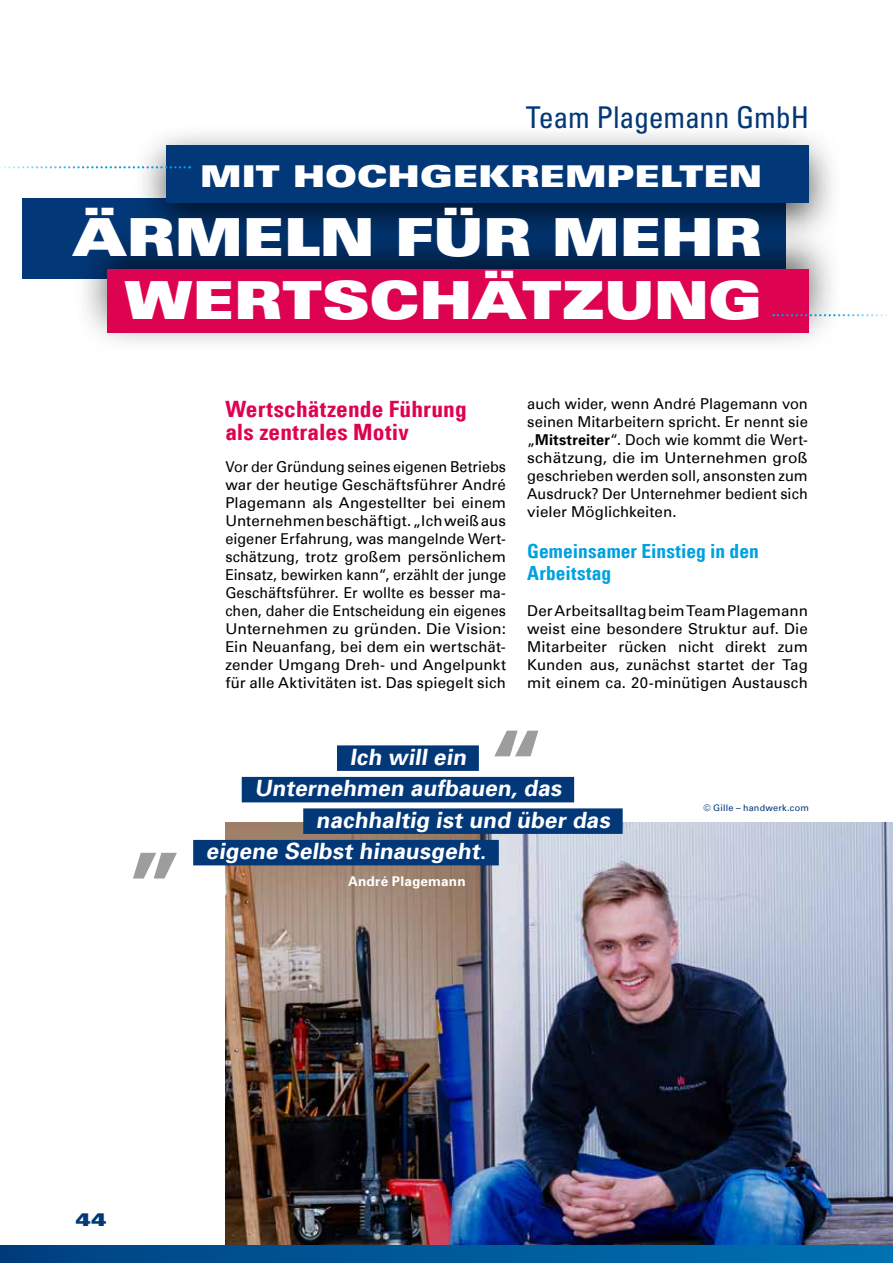
<style>
.page{position:relative;width:893px;height:1263px;background:#fff}
.page>*{position:absolute;margin:0;border:0;box-sizing:border-box;transform-origin:0 0}
.t1{font:700 105px "Univers 65";color:#9d9d9c}
.t2{font:900 expanded 52.5px/63px "Univers";letter-spacing:-.01em;color:#fff;text-align:right;scale:.94 1}
.t3{font:900 expanded 30px "Univers";color:#fff}
.t4{font:condensed 30px "Univers";letter-spacing:-.01em;color:#033878}
.t5{font:700 22.5px "Univers 65";color:#fff}
.t6{font:700 condensed 22.5px/22.5px "Univers";letter-spacing:.005em;color:#de0351;scale:1.04 1}
.t7{font:700 condensed 19.5px/22.5px "Univers";letter-spacing:.005em;color:#00a1e0}
.t8{font:900 expanded 18px "Univers";color:#033878}
.t9{font:15px/18px "Univers";letter-spacing:.005em;color:#000;text-align:justify;scale:.95 1}
.t10{font:15px/18px "Univers";letter-spacing:.005em;color:#000;text-align:justify}
.t11{font:700 13.5px "Univers 65";letter-spacing:.015em;color:#fff}
.t12{font:9px "Univers";letter-spacing:.025em;color:#033878}
.s1{font-family:"Univers 65";font-weight:700}
</style>
<div class="page">
<svg style="left:0;top:1245px;width:893px;height:1px"></svg>
<div style="left:0;top:1246px;width:893px;height:17px;background:linear-gradient(to right,#004080,#0073b3)"></div>
<div style="left:22px;top:198px;width:764px;height:80px;background:#033878"></div>
<div style="left:74px;top:222px;width:768px;height:131px;background:#000;opacity:.6"></div>
<div style="left:107px;top:269px;width:702px;height:64px;background:#de0351"></div>
<div style="left:133px;top:124px;width:709px;height:125px;background:#000;opacity:.7"></div>
<div style="left:167px;top:145px;width:642px;height:57px;background:#033878"></div>
<svg style="left:0;top:166px;width:190px;height:2px"></svg>
<svg style="left:773px;top:314px;width:114px;height:2px"></svg>
<img style="left:225px;top:822px;width:668px;height:423px">
<div style="left:337px;top:745px;width:142px;height:26px;background:#033878"></div>
<div style="left:242px;top:777px;width:332px;height:25px;background:#033878"></div>
<div style="left:303px;top:808px;width:320px;height:26px;background:#033878"></div>
<div style="left:193px;top:840px;width:306px;height:25px;background:#033878"></div>
<h3 class="t4" style="left:526px;top:98px;width:285px">Team Plagemann GmbH</h3>
<h3 class="t3" style="left:200px;top:159px;width:563px">MIT HOCHGEKREMPELTEN</h3>
<h2 class="t2" style="left:73px;top:206px;width:735px">ÄRMELN FÜR MEHR<br>WERTSCHÄTZUNG</h2>
<h3 class="t6" style="left:225px;top:398px;width:234px">Wertschätzende Führung als zentrales Motiv</h3>
<p class="t9" style="left:225px;top:458px;width:297px">Vor der Gründung seines eigenen Betriebs war der heutige Geschäftsführer André Plagemann als Angestellter bei einem Unternehmen beschäftigt. „Ich weiß aus eigener Erfahrung, was mangelnde Wert&shy;schätzung, trotz großem persönlichem Einsatz, bewirken kann“, erzählt der junge Geschäftsführer. Er wollte es besser ma&shy;chen, daher die Entscheidung ein eigenes Unternehmen zu gründen. Die Vision:<br>Ein Neuanfang, bei dem ein wertschät&shy;zender Umgang Dreh- und Angelpunkt für alle Aktivitäten ist. Das spiegelt sich</p>
<p class="t10" style="left:527px;top:395px;width:282px">auch wider, wenn André Plagemann von seinen Mitarbeitern spricht. Er nennt sie „<span class="s1">Mitstreiter</span>“. Doch wie kommt die Wert&shy;schätzung, die im Unternehmen groß geschrieben werden soll, ansonsten zum Ausdruck? Der Unternehmer bedient sich vieler Möglichkeiten.</p>
<h3 class="t7" style="left:527px;top:539px;width:233px">Gemeinsamer Einstieg in den<br>Arbeitstag</h3>
<p class="t10" style="left:527px;top:602px;width:282px">Der Arbeitsalltag beim Team Plagemann weist eine besondere Struktur auf. Die Mitarbeiter rücken nicht direkt zum Kunden aus, zunächst startet der Tag mit einem ca. 20-minütigen Austausch</p>
<h1 class="t1" style="left:546px;top:847px;width:60px;rotate:-180deg">„</h1>
<h3 class="t5" style="left:350px;top:742px;width:122px">Ich will ein</h3>
<h3 class="t5" style="left:254px;top:773px;width:312px">Unternehmen aufbauen, das</h3>
<h3 class="t5" style="left:316px;top:805px;width:299px">nachhaltig ist und über das</h3>
<h1 class="t1" style="left:126px;top:762px;width:60px">„</h1>
<h3 class="t5" style="left:206px;top:836px;width:285px">eigene Selbst hinausgeht.</h3>
<p class="t11" style="left:348px;top:872px;width:119px">André Plagemann</p>
<p class="t12" style="left:704px;top:802px;width:107px">© Gille – handwerk.com</p>
<p class="t8" style="left:76px;top:1208px;width:32px">44</p>
</div>
